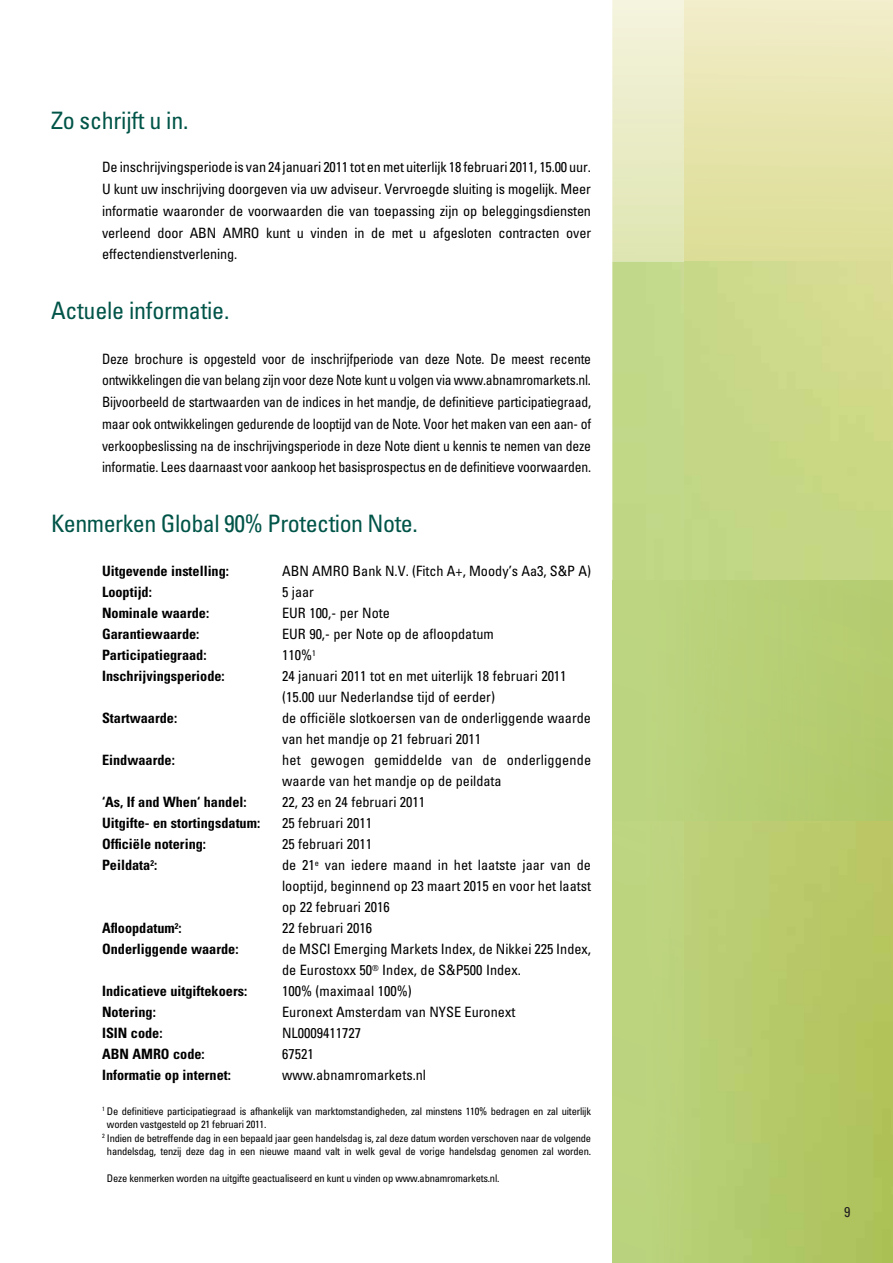
<style>
.page{position:relative;width:893px;height:1263px;background:#fff}
.page>*{position:absolute;margin:0;border:0;box-sizing:border-box;transform-origin:0 0}
.t1{font:condensed 24px "Univers";letter-spacing:-.02em;color:#005448}
.t2{font:condensed 14.25px/21px "Univers";color:#000}
.t3{font:condensed 14.25px/21.8px "Univers";color:#000;text-align:justify;scale:.96 1}
.t4{font:700 condensed 14.25px "Univers";color:#000}
.t5{font:condensed 14.25px "Univers";color:#231f20}
.t6{font:condensed 10.5px "Univers";letter-spacing:-.02em;color:#000}
</style>
<div class="page">
<img style="left:612px;top:0;width:72px;height:1263px">
<img style="left:612px;top:262px;width:281px;height:559px">
<img style="left:684px;top:821px;width:209px;height:442px">
<h1 class="t1" style="left:51px;top:105px;width:139px">Zo schrijft u in.</h1>
<p class="t2" style="left:102px;top:156px;width:491px;line-height:21.8px;text-align:justify">De inschrijvingsperiode is van 24 januari 2011 tot en met uiterlijk 18 februari 2011, 15.00 uur.<br>U kunt uw inschrijving doorgeven via uw adviseur. Vervroegde sluiting is mogelijk. Meer informatie waaronder de voorwaarden die van toepassing zijn op beleggingsdiensten verleend door ABN AMRO kunt u vinden in de met u afgesloten contracten over effectendienstverlening.</p>
<h1 class="t1" style="left:51px;top:296px;width:180px">Actuele informatie.</h1>
<p class="t3" style="left:102px;top:347px;width:511px">Deze brochure is opgesteld voor de inschrijfperiode van deze Note. De meest recente ontwikkelingen die van belang zijn voor deze Note kunt u volgen via www.abnamromarkets.nl.<br>Bijvoorbeeld de startwaarden van de indices in het mandje, de definitieve participatiegraad, maar ook ontwikkelingen gedurende de looptijd van de Note. Voor het maken van een aan- of verkoopbeslissing na de inschrijvingsperiode in deze Note dient u kennis te nemen van deze informatie. Lees daarnaast voor aankoop het basisprospectus en de definitieve voorwaarden.</p>
<h1 class="t1" style="left:51px;top:509px;width:368px">Kenmerken Global 90% Protection Note.</h1>
<p class="t4" style="left:102px;top:562px;width:128px">Uitgevende instelling:</p>
<p class="t2" style="left:282px;top:560px;width:310px">ABN AMRO Bank N.V. (Fitch A+, Moody’s Aa3, S&amp;P A)</p>
<p class="t4" style="left:102px;top:583px;width:51px">Looptijd:</p>
<p class="t2" style="left:282px;top:581px;width:33px">5 jaar</p>
<p class="t4" style="left:102px;top:604px;width:109px">Nominale waarde:</p>
<p class="t2" style="left:282px;top:602px;width:109px">EUR 100,- per Note</p>
<p class="t4" style="left:102px;top:625px;width:99px">Garantiewaarde:</p>
<p class="t2" style="left:282px;top:623px;width:213px">EUR 90,- per Note op de afloopdatum</p>
<p class="t4" style="left:102px;top:646px;width:106px">Participatiegraad:</p>
<p class="t2" style="left:282px;top:644px;width:35px">110%<sup>1</sup></p>
<p class="t4" style="left:102px;top:667px;width:124px">Inschrijvingsperiode:</p>
<p class="t2" style="left:282px;top:665px;width:286px">24 januari 2011 tot en met uiterlijk 18 februari 2011 (15.00 uur Nederlandse tijd of eerder)</p>
<p class="t4" style="left:102px;top:709px;width:77px">Startwaarde:</p>
<p class="t2" style="left:282px;top:707px;width:310px">de officiële slotkoersen van de onderliggende waarde van het mandje op 21 februari 2011</p>
<p class="t4" style="left:102px;top:751px;width:74px">Eindwaarde:</p>
<p class="t2" style="left:282px;top:749px;width:311px">het gewogen gemiddelde van de onderliggende waarde van het mandje op de peildata</p>
<p class="t4" style="left:102px;top:793px;width:146px">‘As, If and When‘ handel:</p>
<p class="t2" style="left:282px;top:791px;width:145px">22, 23 en 24 februari 2011</p>
<p class="t4" style="left:102px;top:814px;width:160px">Uitgifte- en stortingsdatum:</p>
<p class="t2" style="left:282px;top:812px;width:92px">25 februari 2011</p>
<p class="t4" style="left:102px;top:835px;width:106px">Officiële notering:</p>
<p class="t2" style="left:282px;top:833px;width:92px">25 februari 2011</p>
<p class="t4" style="left:102px;top:856px;width:57px">Peildata<sup>2</sup>:</p>
<p class="t2" style="left:282px;top:854px;width:310px;text-align:justify">de 21<sup>e</sup> van iedere maand in het laatste jaar van de looptijd, beginnend op 23 maart 2015 en voor het laatst op 22 februari 2016</p>
<p class="t4" style="left:102px;top:919px;width:81px">Afloopdatum<sup>2</sup>:</p>
<p class="t2" style="left:282px;top:917px;width:92px">22 februari 2016</p>
<p class="t4" style="left:102px;top:940px;width:138px">Onderliggende waarde:</p>
<p class="t2" style="left:282px;top:938px;width:310px">de MSCI Emerging Markets Index, de Nikkei 225 Index, de Eurostoxx 50<sup>®</sup> Index, de S&amp;P500 Index.</p>
<p class="t4" style="left:102px;top:982px;width:147px">Indicatieve uitgiftekoers:</p>
<p class="t2" style="left:282px;top:980px;width:131px">100% (maximaal 100%)</p>
<p class="t4" style="left:102px;top:1003px;width:55px">Notering:</p>
<p class="t2" style="left:282px;top:1001px;width:235px">Euronext Amsterdam van NYSE Euronext</p>
<p class="t4" style="left:102px;top:1024px;width:62px">ISIN code:</p>
<p class="t2" style="left:282px;top:1022px;width:81px">NL0009411727</p>
<p class="t4" style="left:102px;top:1045px;width:104px">ABN AMRO code:</p>
<p class="t2" style="left:282px;top:1043px;width:33px">67521</p>
<p class="t4" style="left:102px;top:1066px;width:130px">Informatie op internet:</p>
<p class="t2" style="left:282px;top:1064px;width:146px">www.abnamromarkets.nl</p>
<p class="t6" style="left:102px;top:1104px;width:490px"><sup>1</sup> De definitieve participatiegraad is afhankelijk van marktomstandigheden, zal minstens 110% bedragen en zal uiterlijk</p>
<p class="t6" style="left:107px;top:1118px;width:161px">worden vastgesteld op 21 februari 2011.</p>
<p class="t6" style="left:102px;top:1131px;width:491px"><sup>2</sup> Indien de betreffende dag in een bepaald jaar geen handelsdag is, zal deze datum worden verschoven naar de volgende</p>
<p class="t6" style="left:107px;top:1145px;width:486px">handelsdag, tenzij deze dag in een nieuwe maand valt in welk geval de vorige handelsdag genomen zal worden.</p>
<p class="t6" style="left:107px;top:1172px;width:394px">Deze kenmerken worden na uitgifte geactualiseerd en kunt u vinden op www.abnamromarkets.nl.</p>
<p class="t5" style="left:844px;top:1203px;width:8px">9</p>
</div>
